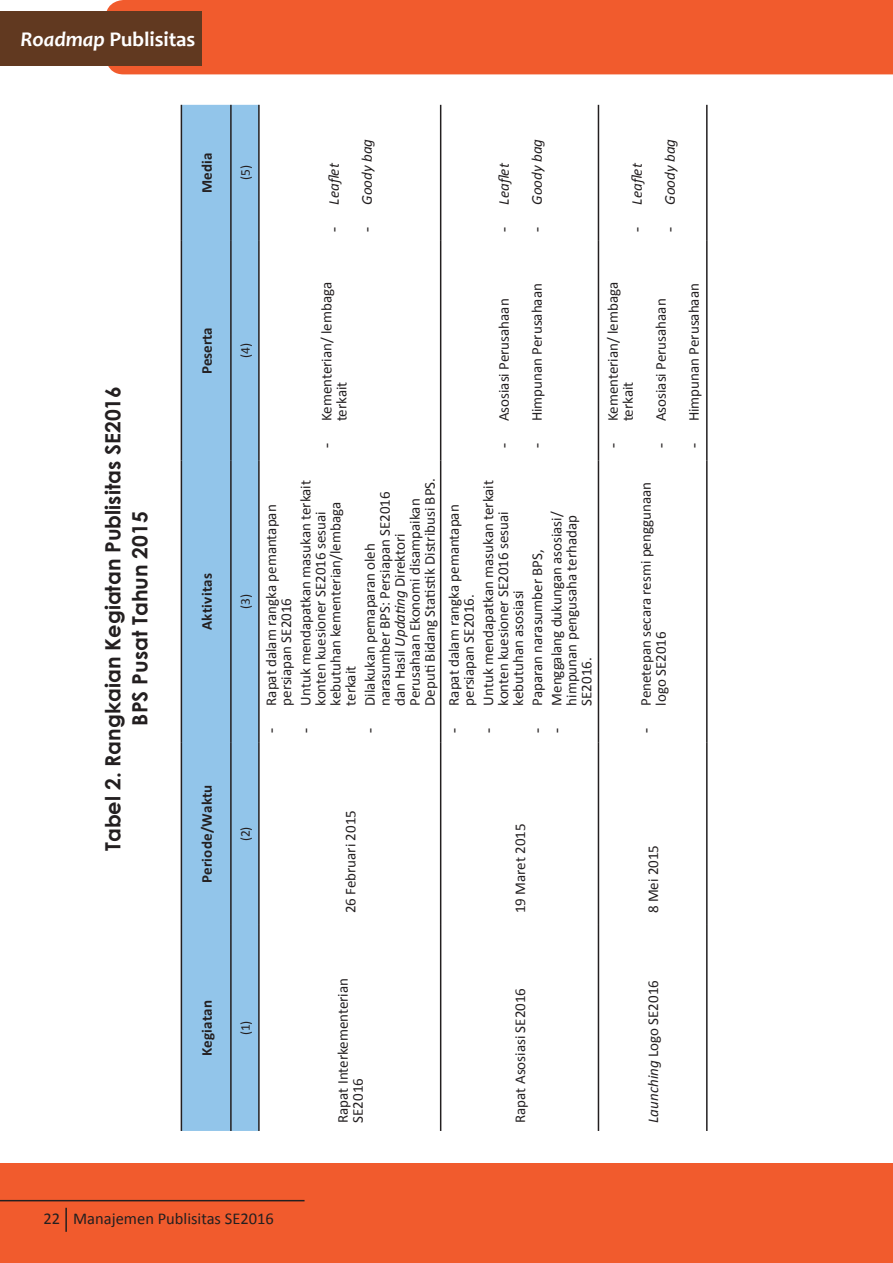
<style>
.page{position:relative;width:893px;height:1263px;background:#fff}
.page>*{position:absolute;margin:0;border:0;box-sizing:border-box;transform-origin:0 0}
.t1{font:700 21px/27px "Century Gothic";color:#231f20;text-align:center}
.t2{font:700 21px "Candara";color:#fff}
.t3{font:16.5px "Calibri";color:#231f20}
.t4{font:15px/15px "Calibri";color:#231f20}
.t5{font:italic 15px "Calibri";color:#231f20}
.t6{font:700 15px "Calibri";letter-spacing:.015em;color:#231f20}
.t7{font:15px "Arial";color:#231f20}
.t8{font:13.5px "Calibri";color:#231f20}
.s1{font-style:italic}
</style>
<div class="page">
<div style="left:106px;top:0;width:786px;height:74px;background:#f15b2d"></div>
<div style="left:0;top:12px;width:202px;height:54px;background:#613920"></div>
<div style="left:1px;top:1163px;width:892px;height:99px;background:#f15b2d"></div>
<svg style="left:892px;top:0;width:1px;height:74px"></svg>
<hr style="left:0;top:1200px;width:305px;height:1px;background:#231f20">
<hr style="left:65px;top:1208px;width:2px;height:24px;background:#231f20">
<div style="left:182px;top:105px;width:76px;height:1026px;background:#92c5ea"></div>
<hr style="left:181px;top:925px;width:1px;height:206px;background:#231f20">
<hr style="left:181px;top:743px;width:1px;height:182px;background:#231f20">
<hr style="left:181px;top:461px;width:1px;height:282px;background:#231f20">
<hr style="left:181px;top:241px;width:1px;height:220px;background:#231f20">
<hr style="left:181px;top:105px;width:1px;height:136px;background:#231f20">
<hr style="left:230px;top:925px;width:2px;height:206px;background:#231f20">
<hr style="left:230px;top:743px;width:2px;height:182px;background:#231f20">
<hr style="left:230px;top:461px;width:2px;height:282px;background:#231f20">
<hr style="left:230px;top:241px;width:2px;height:220px;background:#231f20">
<hr style="left:230px;top:105px;width:2px;height:136px;background:#231f20">
<hr style="left:258px;top:925px;width:2px;height:206px;background:#231f20">
<hr style="left:258px;top:743px;width:2px;height:182px;background:#231f20">
<hr style="left:258px;top:461px;width:2px;height:282px;background:#231f20">
<hr style="left:258px;top:241px;width:2px;height:220px;background:#231f20">
<hr style="left:258px;top:105px;width:2px;height:136px;background:#231f20">
<hr style="left:440px;top:925px;width:1px;height:206px;background:#231f20">
<hr style="left:440px;top:743px;width:1px;height:182px;background:#231f20">
<hr style="left:440px;top:461px;width:1px;height:282px;background:#231f20">
<hr style="left:440px;top:241px;width:1px;height:220px;background:#231f20">
<hr style="left:440px;top:105px;width:1px;height:136px;background:#231f20">
<hr style="left:598px;top:925px;width:1px;height:206px;background:#231f20">
<hr style="left:598px;top:743px;width:1px;height:182px;background:#231f20">
<hr style="left:598px;top:461px;width:1px;height:282px;background:#231f20">
<hr style="left:598px;top:241px;width:1px;height:220px;background:#231f20">
<hr style="left:598px;top:105px;width:1px;height:136px;background:#231f20">
<hr style="left:706px;top:925px;width:2px;height:206px;background:#231f20">
<hr style="left:706px;top:743px;width:2px;height:182px;background:#231f20">
<hr style="left:706px;top:461px;width:2px;height:282px;background:#231f20">
<hr style="left:706px;top:241px;width:2px;height:220px;background:#231f20">
<hr style="left:706px;top:105px;width:2px;height:136px;background:#231f20">
<h1 class="t2" style="left:20px;top:26px;width:177px"><span class="s1">Roadmap</span> Publisitas</h1>
<h1 class="t1" style="left:99px;top:851px;width:466px;rotate:-90deg">Tabel 2. Rangkaian Kegiatan Publisitas SE2016<br>BPS Pusat Tahun 2015</h1>
<p class="t6" style="left:197px;top:193px;width:41px;rotate:-90deg">Media</p>
<p class="t6" style="left:197px;top:374px;width:48px;rotate:-90deg">Peserta</p>
<p class="t6" style="left:197px;top:630px;width:58px;rotate:-90deg">Aktivitas</p>
<p class="t6" style="left:197px;top:883px;width:100px;rotate:-90deg">Periode/Waktu</p>
<p class="t8" style="left:237px;top:180px;width:17px;rotate:-90deg">(5)</p>
<p class="t5" style="left:324px;top:205px;width:43px;rotate:-90deg">Leaflet</p>
<p class="t7" style="left:324px;top:232px;width:6px;rotate:-90deg">-</p>
<p class="t5" style="left:357px;top:205px;width:67px;rotate:-90deg">Goody bag</p>
<p class="t7" style="left:357px;top:232px;width:6px;rotate:-90deg">-</p>
<p class="t5" style="left:493px;top:205px;width:43px;rotate:-90deg">Leaflet</p>
<p class="t7" style="left:494px;top:232px;width:6px;rotate:-90deg">-</p>
<p class="t5" style="left:526px;top:205px;width:67px;rotate:-90deg">Goody bag</p>
<p class="t7" style="left:527px;top:232px;width:6px;rotate:-90deg">-</p>
<p class="t5" style="left:626px;top:205px;width:43px;rotate:-90deg">Leaflet</p>
<p class="t7" style="left:627px;top:232px;width:6px;rotate:-90deg">-</p>
<p class="t5" style="left:659px;top:205px;width:67px;rotate:-90deg">Goody bag</p>
<p class="t7" style="left:660px;top:232px;width:6px;rotate:-90deg">-</p>
<p class="t8" style="left:237px;top:358px;width:17px;rotate:-90deg">(4)</p>
<p class="t8" style="left:237px;top:609px;width:17px;rotate:-90deg">(3)</p>
<p class="t4" style="left:319px;top:421px;width:141px;rotate:-90deg">Kementerian/ lembaga</p>
<p class="t7" style="left:316px;top:448px;width:6px;rotate:-90deg">-</p>
<p class="t4" style="left:334px;top:421px;width:41px;rotate:-90deg">terkait</p>
<p class="t4" style="left:496px;top:421px;width:124px;rotate:-90deg">Asosiasi Perusahaan</p>
<p class="t7" style="left:494px;top:448px;width:6px;rotate:-90deg">-</p>
<p class="t4" style="left:529px;top:421px;width:140px;rotate:-90deg">Himpunan Perusahaan</p>
<p class="t7" style="left:527px;top:448px;width:6px;rotate:-90deg">-</p>
<p class="t4" style="left:277px;top:706px;width:227px;line-height:19.2px;rotate:-90deg">persiapan SE2016<br>Untuk mendapatkan masukan terkait</p>
<p class="t7" style="left:295px;top:733px;width:6px;rotate:-90deg">-</p>
<p class="t4" style="left:313px;top:706px;width:205px;rotate:-90deg">konten kuesioner SE2016 sesuai kebutuhan kementerian/lembaga terkait</p>
<p class="t4" style="left:264px;top:706px;width:203px;rotate:-90deg">Rapat dalam rangka pemantapan</p>
<p class="t7" style="left:261px;top:733px;width:6px;rotate:-90deg">-</p>
<p class="t4" style="left:377px;top:706px;width:229px;rotate:-90deg">narasumber BPS: Persiapan SE2016 dan Hasil <span class="s1">Updating</span> Direktori Perusahaan Ekonomi disampaikan Deputi Bidang Statistik Distribusi BPS.</p>
<p class="t4" style="left:362px;top:706px;width:164px;rotate:-90deg">Dilakukan pemaparan oleh</p>
<p class="t7" style="left:360px;top:733px;width:6px;rotate:-90deg">-</p>
<p class="t4" style="left:459px;top:706px;width:227px;line-height:19.2px;rotate:-90deg">persiapan SE2016.<br>Untuk mendapatkan masukan terkait</p>
<p class="t7" style="left:478px;top:733px;width:6px;rotate:-90deg">-</p>
<p class="t4" style="left:446px;top:706px;width:203px;rotate:-90deg">Rapat dalam rangka pemantapan</p>
<p class="t7" style="left:444px;top:733px;width:6px;rotate:-90deg">-</p>
<p class="t4" style="left:496px;top:706px;width:196px;rotate:-90deg">konten kuesioner SE2016 sesuai kebutuhan asosiasi</p>
<p class="t4" style="left:549px;top:706px;width:196px;rotate:-90deg">Menggalang dukungan asosiasi/</p>
<p class="t7" style="left:546px;top:733px;width:6px;rotate:-90deg">-</p>
<p class="t4" style="left:564px;top:706px;width:192px;rotate:-90deg">himpunan pengusaha terhadap<br>SE2016.</p>
<p class="t4" style="left:530px;top:706px;width:158px;rotate:-90deg">Paparan narasumber BPS,</p>
<p class="t7" style="left:527px;top:733px;width:6px;rotate:-90deg">-</p>
<p class="t4" style="left:605px;top:421px;width:141px;rotate:-90deg">Kementerian/ lembaga</p>
<p class="t7" style="left:603px;top:448px;width:6px;rotate:-90deg">-</p>
<p class="t4" style="left:620px;top:421px;width:41px;rotate:-90deg">terkait</p>
<p class="t4" style="left:653px;top:421px;width:124px;rotate:-90deg">Asosiasi Perusahaan</p>
<p class="t7" style="left:651px;top:448px;width:6px;rotate:-90deg">-</p>
<p class="t4" style="left:638px;top:706px;width:225px;rotate:-90deg">Penetepan secara resmi penggunaan</p>
<p class="t7" style="left:636px;top:733px;width:6px;rotate:-90deg">-</p>
<p class="t4" style="left:653px;top:706px;width:76px;rotate:-90deg">logo SE2016</p>
<p class="t4" style="left:686px;top:421px;width:140px;rotate:-90deg">Himpunan Perusahaan</p>
<p class="t7" style="left:684px;top:448px;width:6px;rotate:-90deg">-</p>
<p class="t8" style="left:237px;top:841px;width:17px;rotate:-90deg">(2)</p>
<p class="t4" style="left:343px;top:913px;width:105px;rotate:-90deg">26 Februari 2015</p>
<p class="t4" style="left:513px;top:913px;width:91px;rotate:-90deg">19 Maret 2015</p>
<p class="t4" style="left:646px;top:913px;width:70px;rotate:-90deg">8 Mei 2015</p>
<p class="t6" style="left:197px;top:1056px;width:58px;rotate:-90deg">Kegiatan</p>
<p class="t8" style="left:237px;top:1035px;width:17px;rotate:-90deg">(1)</p>
<p class="t4" style="left:335px;top:1123px;width:146px;rotate:-90deg">Rapat Interkementerian<br>SE2016</p>
<p class="t4" style="left:513px;top:1123px;width:136px;rotate:-90deg">Rapat Asosiasi SE2016</p>
<p class="t4" style="left:646px;top:1123px;width:144px;rotate:-90deg"><span class="s1">Launching</span> Logo SE2016</p>
<p class="t3" style="left:44px;top:1208px;width:232px">22 Manajemen Publisitas SE2016</p>
</div>
